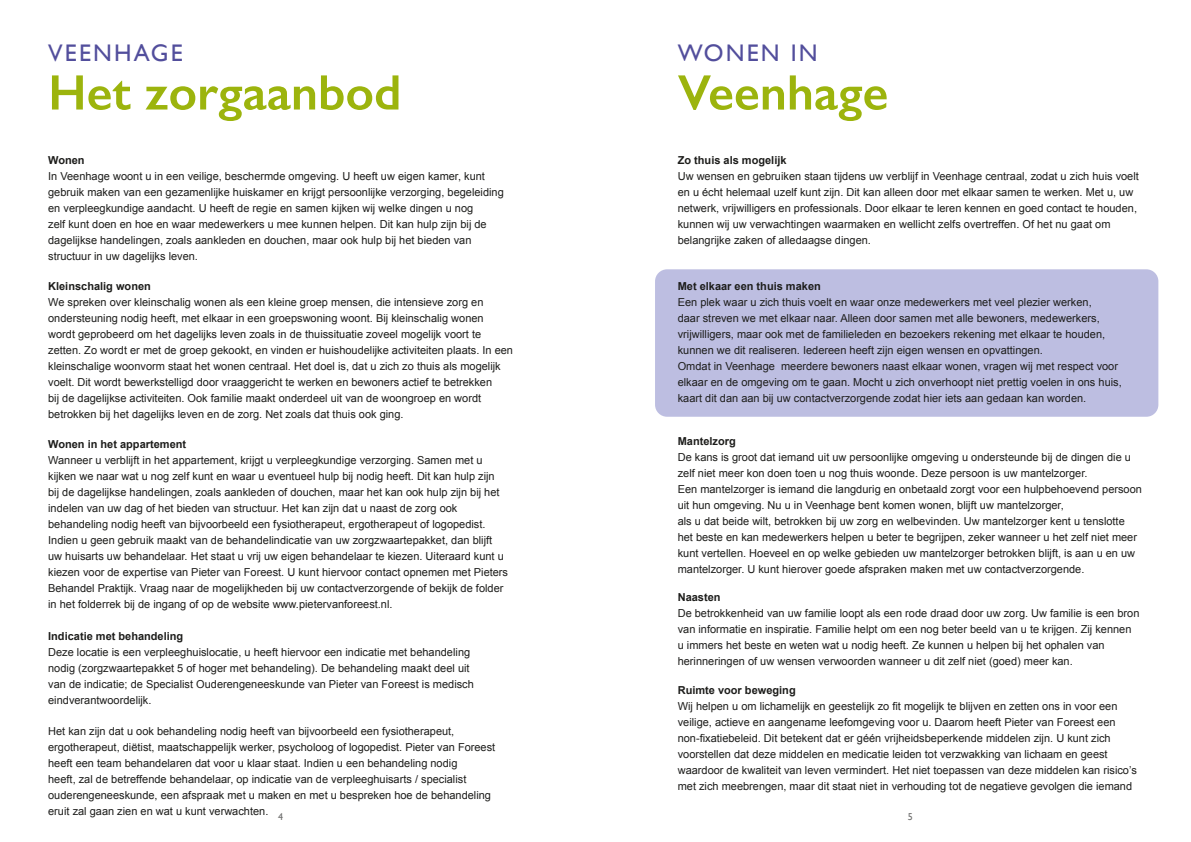
<style>
.page{position:relative;width:1191px;height:842px;background:#fff}
.page>*{position:absolute;margin:0;border:0;box-sizing:border-box;transform-origin:0 0}
.Kop_3{font:600 50px "Gill Sans";color:#9cb40d}
.Kop_3-2{font:24px "Gill Sans";letter-spacing:.09em;color:#524e9c}
.body{font:11px/16px "Arial";color:#1d1d1b}
.Kop_3-3{font:700 11px "Arial";color:#1d1d1b}
.body-2{font:700 11px "Arial";color:#1d1d1b}
.kop_2{font:700 11px "Arial";color:#1d1d1b}
.t1{font:10px "Gill Sans";color:#70706f}
</style>
<div class="page">
<div style="left:655px;top:269px;width:503px;height:148px;background:#bdbee1;border-radius:12px"></div>
<p class="Kop_3-2" style="left:677px;top:38px;width:141px">WONEN IN</p>
<p class="Kop_3" style="left:677px;top:62px;width:212px">Veenhage</p>
<p class="Kop_3-3" style="left:677px;top:153px;width:110px">Zo thuis als mogelijk</p>
<p class="body" style="left:677px;top:168px;width:463px">Uw wensen en gebruiken staan tijdens uw verblijf in Veenhage centraal, zodat u zich huis voelt en u écht helemaal uzelf kunt zijn. Dit kan alleen door met elkaar samen te werken. Met u, uw netwerk, vrijwilligers en professionals. Door elkaar te leren kennen en goed contact te houden, kunnen wij uw verwachtingen waarmaken en wellicht zelfs overtreffen. Of het nu gaat om belangrijke zaken of alledaagse dingen.</p>
<p class="kop_2" style="left:677px;top:279px;width:145px">Met elkaar een thuis maken</p>
<p class="body" style="left:677px;top:295px;width:415px">Een plek waar u zich thuis voelt en waar onze medewerkers met veel plezier werken,</p>
<p class="body" style="left:677px;top:311px;width:429px">daar streven we met elkaar naar. Alleen door samen met alle bewoners, medewerkers, vrijwilligers, maar ook met de familieleden en bezoekers rekening met elkaar te houden,</p>
<p class="body" style="left:677px;top:343px;width:367px">kunnen we dit realiseren. Iedereen heeft zijn eigen wensen en opvattingen.</p>
<p class="body" style="left:677px;top:359px;width:445px">Omdat in Veenhage meerdere bewoners naast elkaar wonen, vragen wij met respect voor elkaar en de omgeving om te gaan. Mocht u zich onverhoopt niet prettig voelen in ons huis, kaart dit dan aan bij uw contactverzorgende zodat hier iets aan gedaan kan worden.</p>
<p class="Kop_3-3" style="left:677px;top:434px;width:60px">Mantelzorg</p>
<p class="body" style="left:677px;top:450px;width:455px">De kans is groot dat iemand uit uw persoonlijke omgeving u ondersteunde bij de dingen die u zelf niet meer kon doen toen u nog thuis woonde. Deze persoon is uw mantelzorger.</p>
<p class="body" style="left:677px;top:482px;width:466px">Een mantelzorger is iemand die langdurig en onbetaald zorgt voor een hulpbehoevend persoon uit hun omgeving. Nu u in Veenhage bent komen wonen, blijft uw mantelzorger,</p>
<p class="body" style="left:677px;top:514px;width:461px">als u dat beide wilt, betrokken bij uw zorg en welbevinden. Uw mantelzorger kent u tenslotte het beste en kan medewerkers helpen u beter te begrijpen, zeker wanneer u het zelf niet meer kunt vertellen. Hoeveel en op welke gebieden uw mantelzorger betrokken blijft, is aan u en uw mantelzorger. U kunt hierover goede afspraken maken met uw contactverzorgende.</p>
<p class="Kop_3-3" style="left:677px;top:590px;width:44px">Naasten</p>
<p class="body" style="left:677px;top:606px;width:463px">De betrokkenheid van uw familie loopt als een rode draad door uw zorg. Uw familie is een bron van informatie en inspiratie. Familie helpt om een nog beter beeld van u te krijgen. Zij kennen u immers het beste en weten wat u nodig heeft. Ze kunnen u helpen bij het ophalen van herinneringen of uw wensen verwoorden wanneer u dit zelf niet (goed) meer kan.</p>
<p class="Kop_3-3" style="left:677px;top:683px;width:119px">Ruimte voor beweging</p>
<p class="body" style="left:677px;top:699px;width:460px">Wij helpen u om lichamelijk en geestelijk zo fit mogelijk te blijven en zetten ons in voor een veilige, actieve en aangename leefomgeving voor u. Daarom heeft Pieter van Foreest een non-fixatiebeleid. Dit betekent dat er géén vrijheidsbeperkende middelen zijn. U kunt zich voorstellen dat deze middelen en medicatie leiden tot verzwakking van lichaam en geest waardoor de kwaliteit van leven vermindert. Het niet toepassen van deze middelen kan risico’s met zich meebrengen, maar dit staat niet in verhouding tot de negatieve gevolgen die iemand</p>
<p class="Kop_3-2" style="left:48px;top:38px;width:136px">VEENHAGE</p>
<p class="Kop_3" style="left:48px;top:62px;width:355px">Het zorgaanbod</p>
<p class="Kop_3-3" style="left:48px;top:153px;width:38px">Wonen</p>
<p class="body" style="left:48px;top:168px;width:457px">In Veenhage woont u in een veilige, beschermde omgeving. U heeft uw eigen kamer, kunt gebruik maken van een gezamenlijke huiskamer en krijgt persoonlijke verzorging, begeleiding en verpleegkundige aandacht. U heeft de regie en samen kijken wij welke dingen u nog<br>zelf kunt doen en hoe en waar medewerkers u mee kunnen helpen. Dit kan hulp zijn bij de dagelijkse handelingen, zoals aankleden en douchen, maar ook hulp bij het bieden van structuur in uw dagelijks leven.</p>
<p class="Kop_3-3" style="left:48px;top:279px;width:104px">Kleinschalig wonen</p>
<p class="body" style="left:48px;top:294px;width:466px">We spreken over kleinschalig wonen als een kleine groep mensen, die intensieve zorg en ondersteuning nodig heeft, met elkaar in een groepswoning woont. Bij kleinschalig wonen wordt geprobeerd om het dagelijks leven zoals in de thuissituatie zoveel mogelijk voort te zetten. Zo wordt er met de groep gekookt, en vinden er huishoudelijke activiteiten plaats. In een kleinschalige woonvorm staat het wonen centraal. Het doel is, dat u zich zo thuis als mogelijk voelt. Dit wordt bewerkstelligd door vraaggericht te werken en bewoners actief te betrekken<br>bij de dagelijkse activiteiten. Ook familie maakt onderdeel uit van de woongroep en wordt betrokken bij het dagelijks leven en de zorg. Net zoals dat thuis ook ging.</p>
<p class="Kop_3-3" style="left:48px;top:437px;width:139px">Wonen in het appartement</p>
<p class="body" style="left:48px;top:452px;width:436px">Wanneer u verblijft in het appartement, krijgt u verpleegkundige verzorging. Samen met u</p>
<p class="body" style="left:48px;top:468px;width:448px">kijken we naar wat u nog zelf kunt en waar u eventueel hulp bij nodig heeft. Dit kan hulp zijn</p>
<p class="body" style="left:48px;top:484px;width:453px">bij de dagelijkse handelingen, zoals aankleden of douchen, maar het kan ook hulp zijn bij het</p>
<p class="body" style="left:48px;top:500px;width:461px">indelen van uw dag of het bieden van structuur. Het kan zijn dat u naast de zorg ook behandeling nodig heeft van bijvoorbeeld een fysiotherapeut, ergotherapeut of logopedist.<br>Indien u geen gebruik maakt van de behandelindicatie van uw zorgzwaartepakket, dan blijft uw huisarts uw behandelaar. Het staat u vrij uw eigen behandelaar te kiezen. Uiteraard kunt u kiezen voor de expertise van Pieter van Foreest. U kunt hiervoor contact opnemen met Pieters Behandel Praktijk. Vraag naar de mogelijkheden bij uw contactverzorgende of bekijk de folder in het folderrek bij de ingang of op de website www.pietervanforeest.nl.</p>
<p class="body-2" style="left:48px;top:629px;width:137px">Indicatie met behandeling</p>
<p class="body" style="left:48px;top:644px;width:427px">Deze locatie is een verpleeghuislocatie, u heeft hiervoor een indicatie met behandeling nodig (zorgzwaartepakket 5 of hoger met behandeling). De behandeling maakt deel uit van de indicatie; de Specialist Ouderengeneeskunde van Pieter van Foreest is medisch eindverantwoordelijk.</p>
<p class="body" style="left:48px;top:723px;width:448px">Het kan zijn dat u ook behandeling nodig heeft van bijvoorbeeld een fysiotherapeut, ergotherapeut, diëtist, maatschappelijk werker, psycholoog of logopedist. Pieter van Foreest heeft een team behandelaren dat voor u klaar staat. Indien u een behandeling nodig<br>heeft, zal de betreffende behandelaar, op indicatie van de verpleeghuisarts / specialist ouderengeneeskunde, een afspraak met u maken en met u bespreken hoe de behandeling eruit zal gaan zien en wat u kunt verwachten.</p>
<p class="t1" style="left:278px;top:810px;width:6px">4</p>
<p class="t1" style="left:907px;top:810px;width:6px">5</p>
</div>
